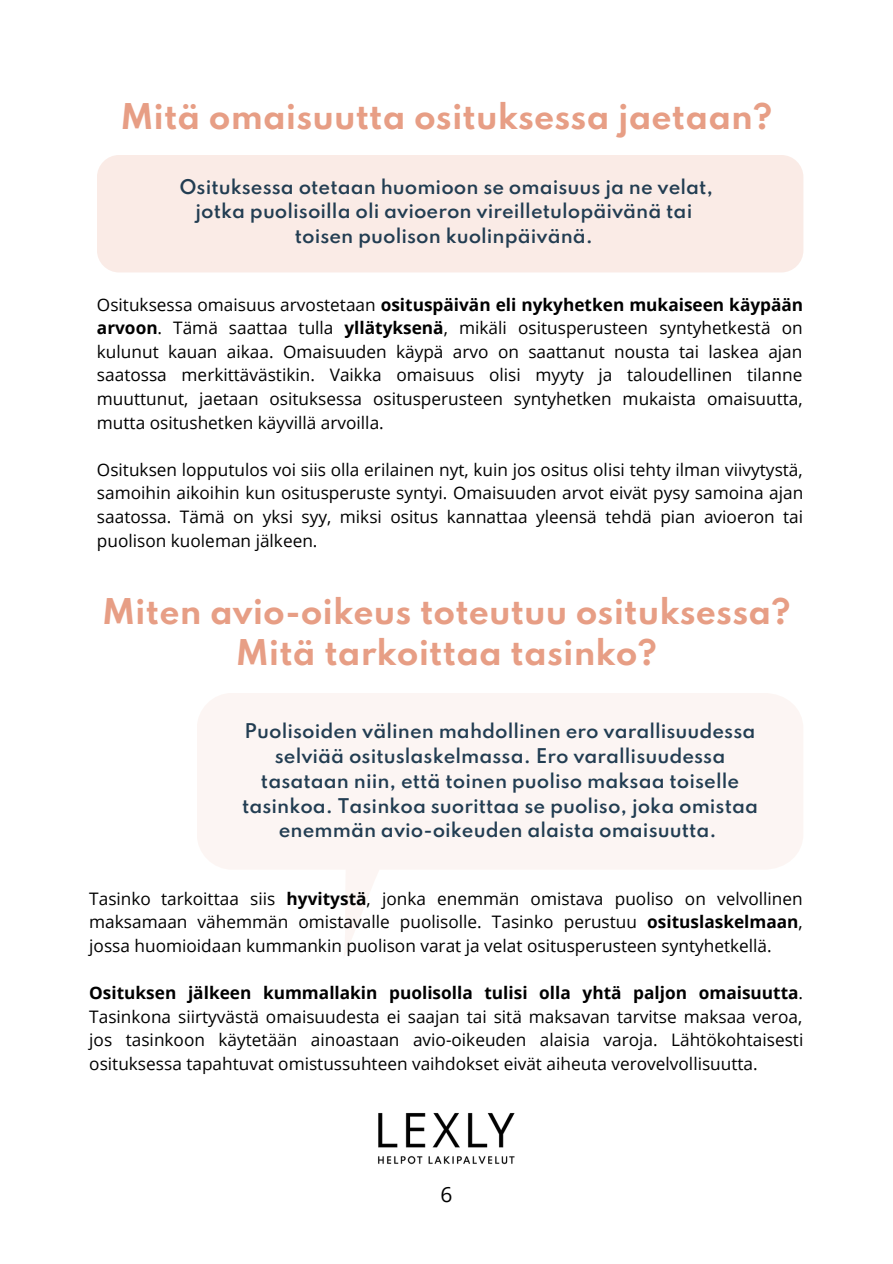
<style>
.page{position:relative;width:893px;height:1264px;background:#fff}
.page>*{position:absolute;margin:0;border:0;box-sizing:border-box;transform-origin:0 0}
.t1{font:700 31.5px "Spartan";color:#e79e85}
.t2{font:21px "Open Sans";color:#000}
.t3{font:600 18px/24.8px "Spartan";color:#223d52;text-align:center}
.t4{font:17.25px/23.5px "Open Sans";color:#000;text-align:justify}
.s1{font-weight:700}
</style>
<div class="page">
<div style="left:97px;top:155px;width:706px;height:117px;background:#faebe6;border-radius:22px"></div>
<svg style="left:197px;top:693px;width:606px;height:262px;fill:#fcf5f3"></svg>
<img style="left:378px;top:1113px;width:137px;height:52px">
<p class="t1" style="left:120px;top:102px;width:653px">Mitä omaisuutta osituksessa jaetaan?</p>
<p class="t3" style="left:179px;top:176px;width:535px">Osituksessa otetaan huomioon se omaisuus ja ne velat, jotka puolisoilla oli avioeron vireilletulopäivänä tai</p>
<p class="t3" style="left:295px;top:225px;width:300px">toisen puolison kuolinpäivänä.</p>
<p class="t4" style="left:97px;top:292px;width:707px">Osituksessa omaisuus arvostetaan <span class="s1">osituspäivän eli nykyhetken mukaiseen käypään arvoon</span>. Tämä saattaa tulla <span class="s1">yllätyksenä</span>, mikäli ositusperusteen syntyhetkestä on kulunut kauan aikaa. Omaisuuden käypä arvo on saattanut nousta tai laskea ajan saatossa merkittävästikin. Vaikka omaisuus olisi myyty ja taloudellinen tilanne muuttunut, jaetaan osituksessa ositusperusteen syntyhetken mukaista omaisuutta, mutta ositushetken käyvillä arvoilla.</p>
<p class="t4" style="left:97px;top:457px;width:707px">Osituksen lopputulos voi siis olla erilainen nyt, kuin jos ositus olisi tehty ilman viivytystä, samoihin aikoihin kun ositusperuste syntyi. Omaisuuden arvot eivät pysy samoina ajan saatossa. Tämä on yksi syy, miksi ositus kannattaa yleensä tehdä pian avioeron tai puolison kuoleman jälkeen.</p>
<p class="t1" style="left:102px;top:597px;width:689px">Miten avio-oikeus toteutuu osituksessa?</p>
<p class="t1" style="left:236px;top:637px;width:422px">Mitä tarkoittaa tasinko?</p>
<p class="t3" style="left:242px;top:720px;width:517px">Puolisoiden välinen mahdollinen ero varallisuudessa selviää osituslaskelmassa. Ero varallisuudessa tasataan niin, että toinen puoliso maksaa toiselle tasinkoa. Tasinkoa suorittaa se puoliso, joka omistaa enemmän avio-oikeuden alaista omaisuutta.</p>
<p class="t4" style="left:89px;top:886px;width:715px">Tasinko tarkoittaa siis <span class="s1">hyvitystä</span>, jonka enemmän omistava puoliso on velvollinen maksamaan vähemmän omistavalle puolisolle. Tasinko perustuu <span class="s1">osituslaskelmaan</span>, jossa huomioidaan kummankin puolison varat ja velat ositusperusteen syntyhetkellä.</p>
<p class="t4" style="left:89px;top:980px;width:715px"><span class="s1">Osituksen jälkeen kummallakin puolisolla tulisi olla yhtä paljon omaisuutta</span>.<br>Tasinkona siirtyvästä omaisuudesta ei saajan tai sitä maksavan tarvitse maksaa veroa, jos tasinkoon käytetään ainoastaan avio-oikeuden alaisia varoja. Lähtökohtaisesti osituksessa tapahtuvat omistussuhteen vaihdokset eivät aiheuta verovelvollisuutta.</p>
<p class="t2" style="left:440px;top:1179px;width:13px">6</p>
</div>
